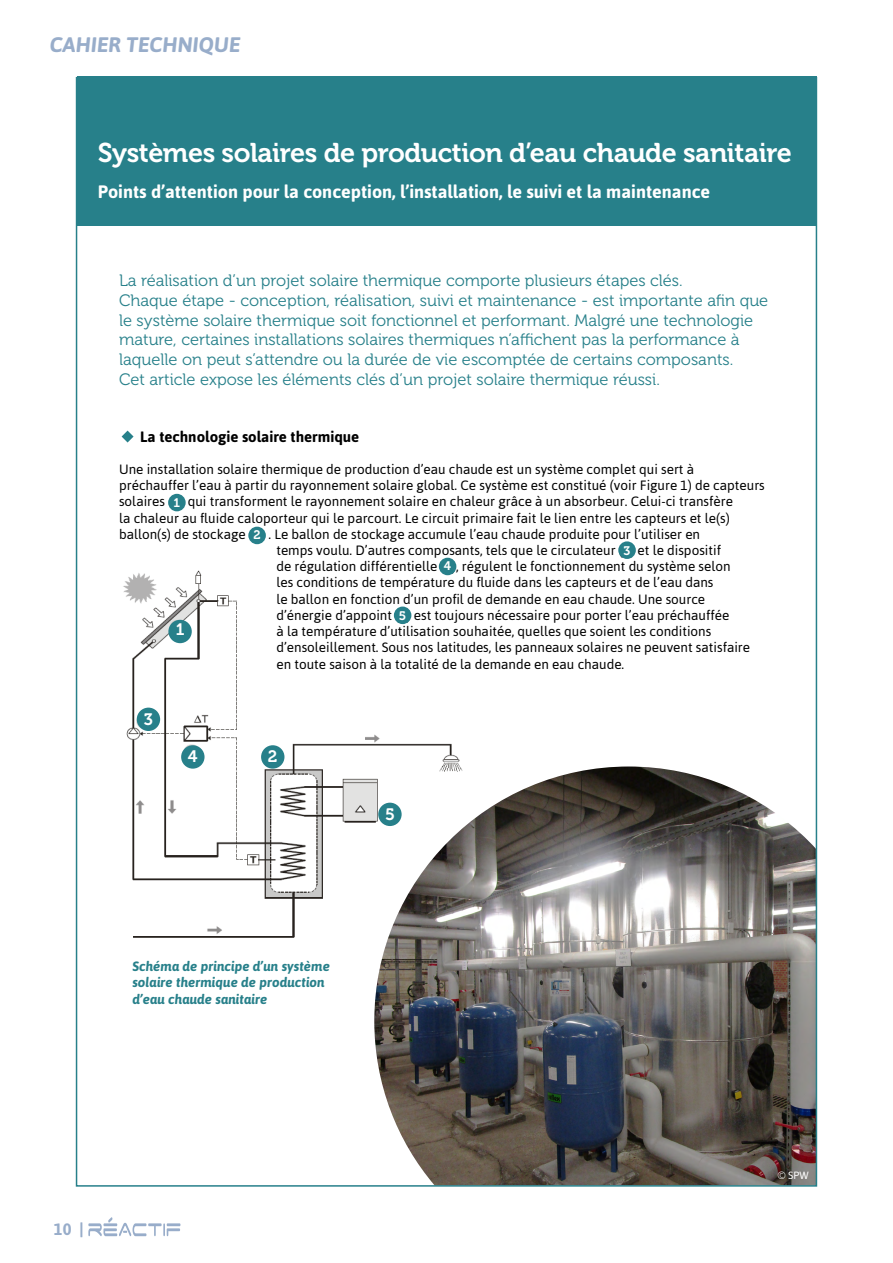
<style>
.page{position:relative;width:893px;height:1263px;background:#fff}
.page>*{position:absolute;margin:0;border:0;box-sizing:border-box;transform-origin:0 0}
.t1{font:27px "Museo 700";letter-spacing:-.015em;color:#fff}
.t2{font:italic 700 21px "Asap";color:#98adca}
.t3{font:700 18px "Asap";color:#fff}
.t4{font:16.5px/19.8px "Museo 300";color:#27808a}
.t5{font:16.5px "Museo 700";color:#fff}
.t6{font:700 16.5px "Asap";color:#98adca}
.t7{font:700 15px "Asap";color:#000}
.t8{font:13.5px/16.2px "Asap";color:#000}
.t9{font:italic 700 13.5px/16.2px "Asap";color:#27808a}
.t10{font:12.3px "Museo 700";color:#fff}
.t11{font:10.5px "Asap";color:#fff}
</style>
<div class="page">
<svg style="left:88px;top:1217px;width:92px;height:19px"></svg>
<img style="left:123px;top:566px;width:337px;height:372px">
<div style="left:77px;top:77px;width:739px;height:149px;background:#27808a"></div>
<svg style="left:122px;top:431px;width:12px;height:11px"></svg>
<div style="left:168px;top:620px;width:24px;height:23px;background:#27808a;border-radius:50%"></div>
<div style="left:261px;top:745px;width:23px;height:24px;background:#27808a;border-radius:50%"></div>
<div style="left:137px;top:708px;width:23px;height:23px;background:#27808a;border-radius:50%"></div>
<div style="left:181px;top:745px;width:24px;height:24px;background:#27808a;border-radius:50%"></div>
<div style="left:168px;top:494px;width:18px;height:17px;background:#27808a;border-radius:50%"></div>
<div style="left:248px;top:527px;width:18px;height:17px;background:#27808a;border-radius:50%"></div>
<div style="left:618px;top:541px;width:18px;height:18px;background:#27808a;border-radius:50%"></div>
<div style="left:439px;top:558px;width:17px;height:17px;background:#27808a;border-radius:50%"></div>
<div style="left:394px;top:606px;width:17px;height:18px;background:#27808a;border-radius:50%"></div>
<img style="left:374px;top:766px;width:444px;height:418px">
<div style="left:816px;top:774px;width:77px;height:489px;background:#fff"></div>
<h2 class="t2" style="left:50px;top:33px;width:192px">CAHIER TECHNIQUE</h2>
<h1 class="t1" style="left:98px;top:138px;width:695px">Systèmes solaires de production d’eau chaude sanitaire</h1>
<h3 class="t3" style="left:98px;top:182px;width:614px">Points d’attention pour la conception, l’installation, le suivi et la maintenance</h3>
<p class="t4" style="left:119px;top:271px;width:651px">La réalisation d’un projet solaire thermique comporte plusieurs étapes clés.<br>Chaque étape - conception, réalisation, suivi et maintenance - est importante afin que le système solaire thermique soit fonctionnel et performant. Malgré une technologie mature, certaines installations solaires thermiques n’affichent pas la performance à laquelle on peut s’attendre ou la durée de vie escomptée de certains composants.<br>Cet article expose les éléments clés d’un projet solaire thermique réussi.</p>
<p class="t7" style="left:140px;top:428px;width:221px">La technologie solaire thermique</p>
<p class="t8" style="left:119px;top:461px;width:647px">Une installation solaire thermique de production d’eau chaude est un système complet qui sert à préchauffer l’eau à partir du rayonnement solaire global. Ce système est constitué (voir Figure 1) de capteurs solaires</p>
<p class="t8" style="left:119px;top:493px;width:615px;text-indent:69px">qui transforment le rayonnement solaire en chaleur grâce à un absorbeur. Celui-ci transfère la chaleur au fluide caloporteur qui le parcourt. Le circuit primaire fait le lien entre les capteurs et le(s) ballon(s) de stockage</p>
<p class="t10" style="left:174px;top:495px;width:8px">1</p>
<p class="t8" style="left:276px;top:526px;width:475px;text-indent:-8px">. Le ballon de stockage accumule l’eau chaude produite pour l’utiliser en<br>temps voulu. D’autres composants, tels que le circulateur (3) et le dispositif<br>de régulation différentielle (4), régulent le fonctionnement du système selon les conditions de température du fluide dans les capteurs et de l’eau dans<br>le ballon en fonction d’un profil de demande en eau chaude. Une source d’énergie d’appoint (5) est toujours nécessaire pour porter l’eau préchauffée<br>à la température d’utilisation souhaitée, quelles que soient les conditions d’ensoleillement. Sous nos latitudes, les panneaux solaires ne peuvent satisfaire en toute saison à la totalité de la demande en eau chaude.</p>
<p class="t10" style="left:253px;top:528px;width:9px">2</p>
<p class="t10" style="left:624px;top:544px;width:8px">3</p>
<p class="t10" style="left:444px;top:559px;width:9px">4</p>
<p class="t10" style="left:399px;top:609px;width:9px">5</p>
<p class="t5" style="left:176px;top:620px;width:10px">1</p>
<p class="t5" style="left:144px;top:710px;width:11px">3</p>
<p class="t5" style="left:188px;top:747px;width:11px">4</p>
<p class="t5" style="left:268px;top:747px;width:11px">2</p>
<p class="t9" style="left:132px;top:958px;width:199px">Schéma de principe d’un système solaire thermique de production d’eau chaude sanitaire</p>
<p class="t5" style="left:385px;top:805px;width:11px">5</p>
<p class="t6" style="left:54px;top:1219px;width:31px">10 |</p>
<p class="t11" style="left:778px;top:1169px;width:32px">© SPW</p>
</div>
